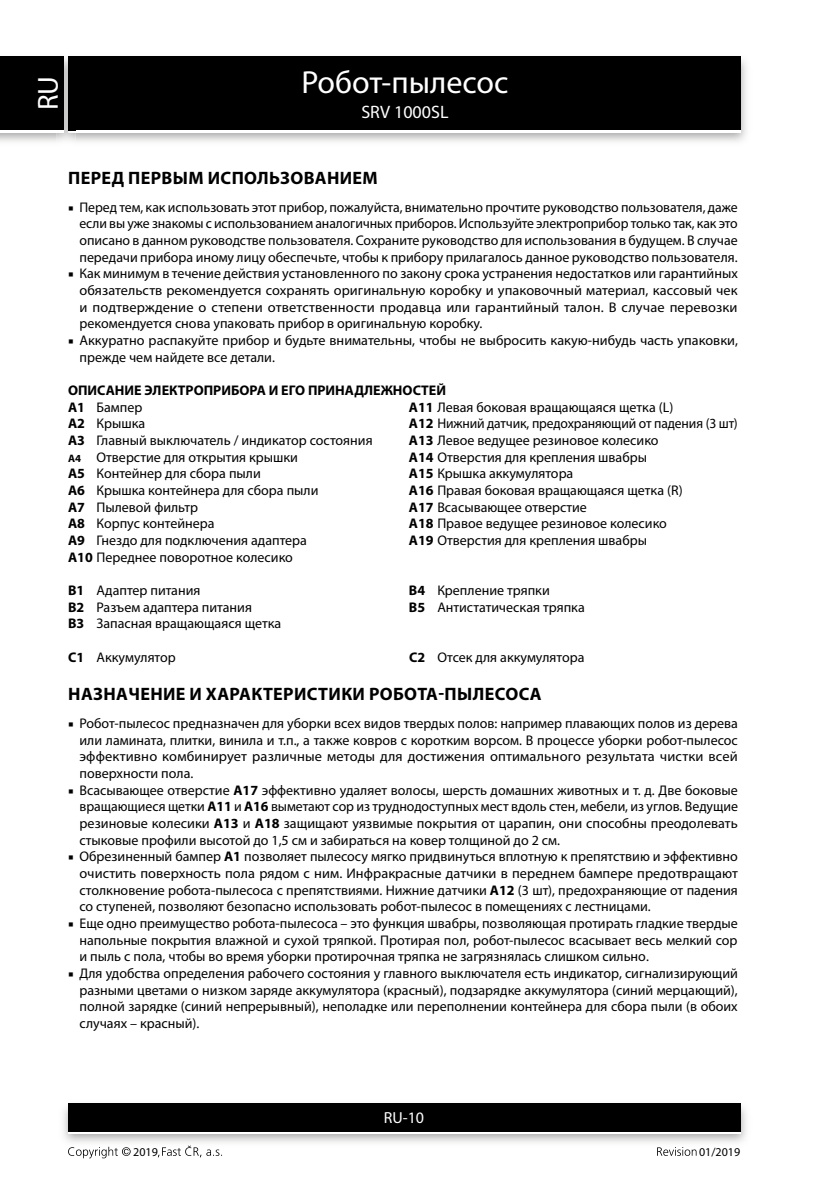
<style>
.page{position:relative;width:840px;height:1191px;background:#fff}
.page>*{position:absolute;margin:0;border:0;box-sizing:border-box;transform-origin:0 0}
.t1{font:32px "Myriad Pro";color:#fff}
.t2{font:29px "Myriad Pro";color:#fff}
.t3{font:700 18px "Myriad Pro";letter-spacing:.02em;color:#000}
.t4{font:18px "Myriad Pro";color:#fff}
.t5{font:16px "Myriad Pro";color:#fff}
.t6{font:14px/16.6px "Myriad Pro";color:#000;text-align:justify}
.t7{font:12px "Myriad Pro";color:#000}
.s1{font-family:"Minion Pro"}
.s2{font-weight:700}
.s3{font-weight:700;font-size:10.8px}
</style>
<div class="page">
<img style="left:0;top:56px;width:747px;height:86px">
<div style="left:68px;top:59px;width:672px;height:74px;background:#fff"></div>
<div style="left:68px;top:57px;width:672px;height:73px;background:#000"></div>
<img style="left:63px;top:1103px;width:684px;height:40px">
<div style="left:68px;top:1106px;width:672px;height:28px;background:linear-gradient(to right,#fff,#fff)"></div>
<div style="left:68px;top:1103px;width:672px;height:28px;background:#000"></div>
<img style="left:57px;top:56px;width:18px;height:86px">
<img style="left:68px;top:130px;width:7px;height:3px">
<svg style="left:68px;top:57px;width:7px;height:2px"></svg>
<img style="left:68px;top:59px;width:7px;height:71px">
<div style="left:0;top:59px;width:64px;height:74px;background:#fff"></div>
<div style="left:0;top:57px;width:64px;height:73px;background:#000"></div>
<svg style="left:68px;top:1146px;width:62px;height:12px"></svg>
<svg style="left:158px;top:1145px;width:64px;height:12px"></svg>
<svg style="left:657px;top:1147px;width:39px;height:8px"></svg>
<h2 class="t2" style="left:30px;top:110px;width:36px;rotate:-90deg">RU</h2>
<h1 class="t1" style="left:301px;top:62px;width:208px">Робот-пылесос</h1>
<p class="t4" style="left:361px;top:101px;width:89px">SRV 1000SL</p>
<p class="t3" style="left:68px;top:166px;width:311px">ПЕРЕД ПЕРВЫМ ИСПОЛЬЗОВАНИЕМ</p>
<p class="t6" style="left:79px;top:198px;width:659px;text-indent:-11px"><span class="s1">■</span> Перед тем, как использовать этот прибор, пожалуйста, внимательно прочтите руководство пользователя, даже если вы уже знакомы с использованием аналогичных приборов. Используйте электроприбор только так, как это описано в данном руководстве пользователя. Сохраните руководство для использования в будущем. В случае передачи прибора иному лицу обеспечьте, чтобы к прибору прилагалось данное руководство пользователя.</p>
<p class="t6" style="left:79px;top:265px;width:659px;text-indent:-11px"><span class="s1">■</span> Как минимум в течение действия установленного по закону срока устранения недостатков или гарантийных обязательств рекомендуется сохранять оригинальную коробку и упаковочный материал, кассовый чек и подтверждение о степени ответственности продавца или гарантийный талон. В случае перевозки рекомендуется снова упаковать прибор в оригинальную коробку.</p>
<p class="t6" style="left:79px;top:332px;width:659px;text-indent:-11px"><span class="s1">■</span> Аккуратно распакуйте прибор и будьте внимательны, чтобы не выбросить какую-нибудь часть упаковки, прежде чем найдете все детали.</p>
<p class="t6" style="left:68px;top:382px;width:379px;text-align:left"><span class="s2">ОПИСАНИЕ ЭЛЕКТРОПРИБОРА И ЕГО ПРИНАДЛЕЖНОСТЕЙ<br>A1</span> Бампер<br><span class="s2">A2</span> Крышка<br><span class="s2">A3</span> Главный выключатель / индикатор состояния<br><span class="s3">A4</span> Отверстие для открытия крышки<br><span class="s2">A5</span> Контейнер для сбора пыли<br><span class="s2">A6</span> Крышка контейнера для сбора пыли<br><span class="s2">A7</span> Пылевой фильтр<br><span class="s2">A8</span> Корпус контейнера<br><span class="s2">A9</span> Гнездо для подключения адаптера<br><span class="s2">A10</span> Переднее поворотное колесико</p>
<p class="t6" style="left:409px;top:398px;width:330px;text-align:left"><span class="s2">A11</span> Левая боковая вращающаяся щетка (L)<br><span class="s2">A12</span> Нижний датчик, предохраняющий от падения (3 шт)<br><span class="s2">A13</span> Левое ведущее резиновое колесико<br><span class="s2">A14</span> Отверстия для крепления швабры<br><span class="s2">A15</span> Крышка аккумулятора<br><span class="s2">A16</span> Правая боковая вращающаяся щетка (R)<br><span class="s2">A17</span> Всасывающее отверстие<br><span class="s2">A18</span> Правое ведущее резиновое колесико<br><span class="s2">A19</span> Отверстия для крепления швабры</p>
<p class="t6" style="left:68px;top:582px;width:215px;text-align:left"><span class="s2">B1</span> Адаптер питания<br><span class="s2">B2</span> Разъем адаптера питания<br><span class="s2">B3</span> Запасная вращающаяся щетка</p>
<p class="t6" style="left:409px;top:582px;width:177px"><span class="s2">B4</span> Крепление тряпки<br><span class="s2">В5</span> Антистатическая тряпка</p>
<p class="t6" style="left:68px;top:648px;width:109px"><span class="s2">C1</span> Аккумулятор</p>
<p class="t6" style="left:409px;top:648px;width:177px"><span class="s2">C2</span> Отсек для аккумулятора</p>
<p class="t3" style="left:68px;top:682px;width:474px">НАЗНАЧЕНИЕ И ХАРАКТЕРИСТИКИ РОБОТА-ПЫЛЕСОСА</p>
<p class="t6" style="left:79px;top:714px;width:659px;text-indent:-11px"><span class="s1">■</span> Робот-пылесос предназначен для уборки всех видов твердых полов: например плавающих полов из дерева или ламината, плитки, винила и т.п., а также ковров с коротким ворсом. В процессе уборки робот-пылесос эффективно комбинирует различные методы для достижения оптимального результата чистки всей поверхности пола.</p>
<p class="t6" style="left:79px;top:781px;width:659px;text-indent:-11px"><span class="s1">■</span> Всасывающее отверстие <span class="s2">А17</span> эффективно удаляет волосы, шерсть домашних животных и т. д. Две боковые вращающиеся щетки <span class="s2">А11</span> и <span class="s2">А16</span> выметают сор из труднодоступных мест вдоль стен, мебели, из углов. Ведущие резиновые колесики <span class="s2">А13</span> и <span class="s2">А18</span> защищают уязвимые покрытия от царапин, они способны преодолевать стыковые профили высотой до 1,5 см и забираться на ковер толщиной до 2 см.</p>
<p class="t6" style="left:79px;top:848px;width:659px;text-indent:-11px"><span class="s1">■</span> Обрезиненный бампер <span class="s2">А1</span> позволяет пылесосу мягко придвинуться вплотную к препятствию и эффективно очистить поверхность пола рядом с ним. Инфракрасные датчики в переднем бампере предотвращают столкновение робота-пылесоса с препятствиями. Нижние датчики <span class="s2">A12</span> (3 шт), предохраняющие от падения со ступеней, позволяют безопасно использовать робот-пылесос в помещениях с лестницами.</p>
<p class="t6" style="left:79px;top:914px;width:659px;text-indent:-11px"><span class="s1">■</span> Еще одно преимущество робота-пылесоса – это функция швабры, позволяющая протирать гладкие твердые напольные покрытия влажной и сухой тряпкой. Протирая пол, робот-пылесос всасывает весь мелкий сор и пыль с пола, чтобы во время уборки протирочная тряпка не загрязнялась слишком сильно.</p>
<p class="t6" style="left:79px;top:964px;width:659px;text-indent:-11px"><span class="s1">■</span> Для удобства определения рабочего состояния у главного выключателя есть индикатор, сигнализирующий разными цветами о низком заряде аккумулятора (красный), подзарядке аккумулятора (синий мерцающий), полной зарядке (синий непрерывный), неполадке или переполнении контейнера для сбора пыли (в обоих случаях – красный).</p>
<p class="t5" style="left:383px;top:1108px;width:42px">RU-10</p>
<p class="t7" style="left:133px;top:1144px;width:26px">2019</p>
<p class="t7" style="left:698px;top:1144px;width:43px">01/2019</p>
</div>
